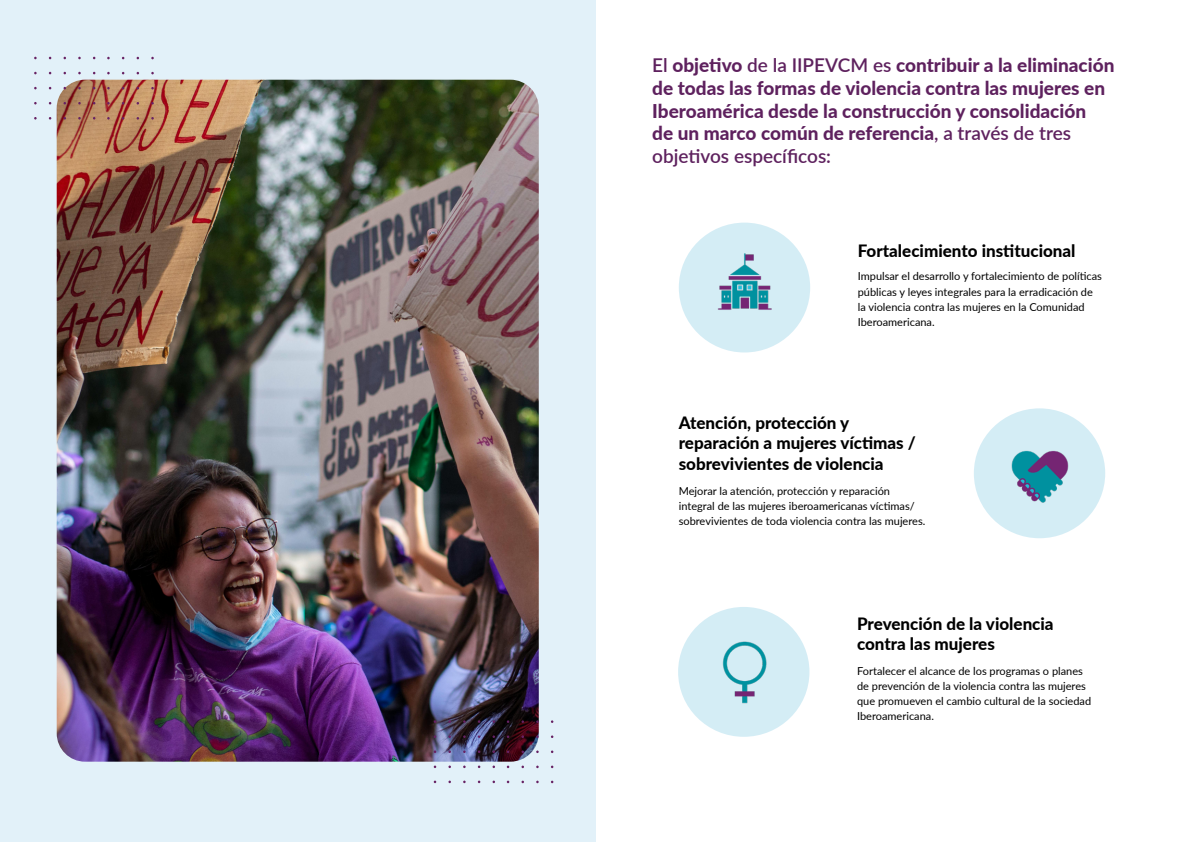
<style>
.page{position:relative;width:1191px;height:842px;background:#fff}
.page>*{position:absolute;margin:0;border:0;box-sizing:border-box;transform-origin:0 0}
.t1{font:800 19px/22.8px "Lato";color:#5e215e}
.t2{font:800 17px/20.4px "Lato";color:#000}
.t3{font:11px/15px "Lato";color:#000}
.s1{font-weight:600}
</style>
<div class="page">
<div style="left:678px;top:607px;width:131px;height:130px;background:#d4edf5;border-radius:50%"></div>
<div style="left:973px;top:408px;width:132px;height:130px;background:#d4edf5;border-radius:50%"></div>
<div style="left:0;top:0;width:595px;height:842px;background:#e2f1f9"></div>
<img style="left:57px;top:80px;width:482px;height:682px">
<div style="left:679px;top:223px;width:131px;height:129px;background:#d4edf5;border-radius:50%"></div>
<img style="left:718px;top:253px;width:54px;height:57px">
<img style="left:722px;top:641px;width:45px;height:63px">
<img style="left:1011px;top:450px;width:58px;height:53px">
<h1 class="t1" style="left:652px;top:53px;width:464px"><span class="s1">El</span> objetivo <span class="s1">de la IIPEVCM es</span> contribuir a la eliminación de todas las formas de violencia contra las mujeres en Iberoamérica desde la construcción y consolidación<br>de un marco común de referencia<span class="s1">, a través de tres objetivos específicos:</span></h1>
<h2 class="t2" style="left:857px;top:240px;width:219px">Fortalecimiento institucional</h2>
<p class="t3" style="left:857px;top:269px;width:246px">Impulsar el desarrollo y fortalecimiento de políticas públicas y leyes integrales para la erradicación de la violencia contra las mujeres en la Comunidad Iberoamericana.</p>
<h2 class="t2" style="left:678px;top:412px;width:239px">Atención, protección y reparación a mujeres víctimas / sobrevivientes de violencia</h2>
<p class="t3" style="left:678px;top:483px;width:248px">Mejorar la atención, protección y reparación integral de las mujeres iberoamericanas víctimas/ sobrevivientes de toda violencia contra las mujeres.</p>
<h2 class="t2" style="left:857px;top:613px;width:198px">Prevención de la violencia contra las mujeres</h2>
<p class="t3" style="left:857px;top:662px;width:236px">Fortalecer el alcance de los programas o planes de prevención de la violencia contra las mujeres que promueven el cambio cultural de la sociedad Iberoamericana.</p>
</div>
